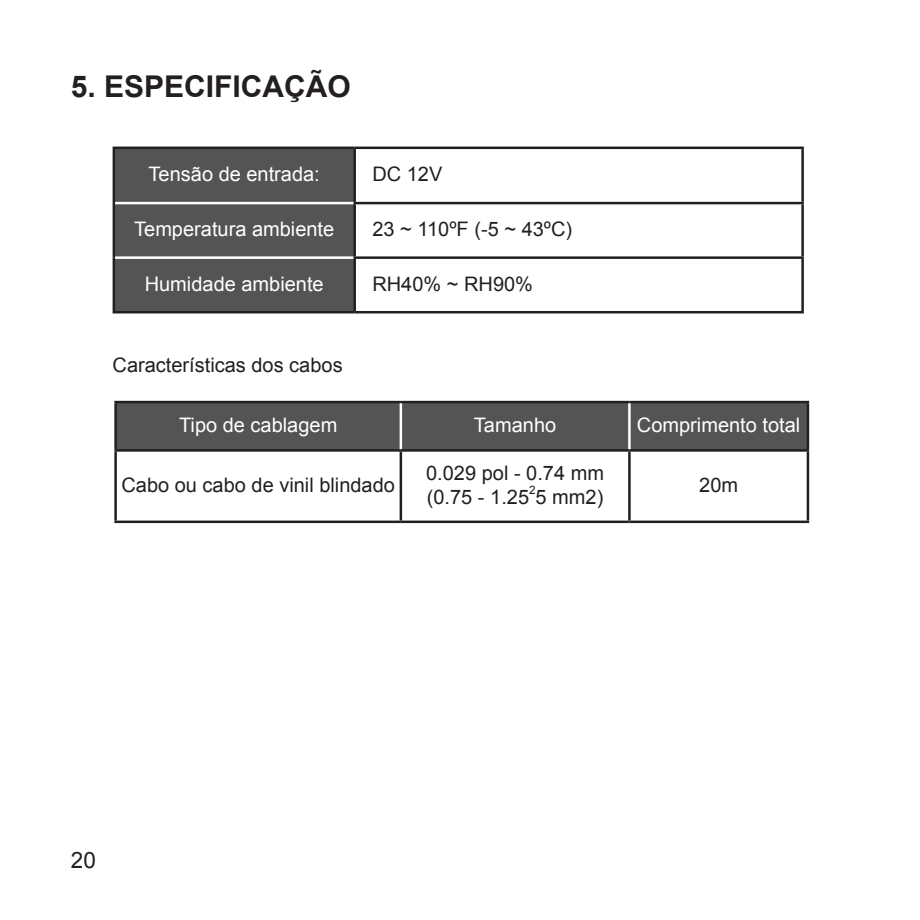
<style>
.page{position:relative;width:920px;height:920px;background:#fff}
.page>*{position:absolute;margin:0;border:0;box-sizing:border-box;transform-origin:0 0}
.t1{font:700 30px "Arial";color:#231f20}
.t2{font:22.5px "Arial";color:#231f20}
.t3{font:20px "Arial";color:#231f20}
.t4{font:20px "Arial";color:#fff}
.t5{font:11.75px "Arial";color:#231f20}
</style>
<div class="page">
<div style="left:115px;top:149px;width:238px;height:162px;background:#545454"></div>
<hr style="left:113px;top:147px;width:242px;height:2px;background:#231f20">
<hr style="left:113px;top:149px;width:2px;height:54px;background:#231f20">
<hr style="left:355px;top:147px;width:449px;height:2px;background:#231f20">
<hr style="left:353px;top:149px;width:3px;height:53px;background:#231f20">
<hr style="left:801px;top:149px;width:3px;height:53px;background:#231f20">
<hr style="left:113px;top:203px;width:2px;height:55px;background:#231f20">
<hr style="left:353px;top:202px;width:451px;height:2px;background:#231f20">
<hr style="left:353px;top:204px;width:3px;height:52px;background:#231f20">
<hr style="left:801px;top:204px;width:3px;height:52px;background:#231f20">
<hr style="left:113px;top:258px;width:2px;height:53px;background:#231f20">
<hr style="left:353px;top:256px;width:451px;height:3px;background:#231f20">
<hr style="left:353px;top:259px;width:3px;height:52px;background:#231f20">
<hr style="left:801px;top:259px;width:3px;height:52px;background:#231f20">
<hr style="left:113px;top:311px;width:242px;height:2px;background:#231f20">
<hr style="left:355px;top:311px;width:449px;height:2px;background:#231f20">
<hr style="left:115px;top:202px;width:238px;height:2px;background:#fff">
<hr style="left:115px;top:256px;width:238px;height:3px;background:#fff">
<div style="left:117px;top:403px;width:690px;height:46px;background:#545454"></div>
<hr style="left:114px;top:401px;width:287px;height:2px;background:#231f20">
<hr style="left:114px;top:403px;width:3px;height:46px;background:#231f20">
<hr style="left:401px;top:401px;width:228px;height:2px;background:#231f20">
<hr style="left:629px;top:401px;width:180px;height:2px;background:#231f20">
<hr style="left:807px;top:403px;width:2px;height:46px;background:#231f20">
<hr style="left:114px;top:449px;width:287px;height:3px;background:#231f20">
<hr style="left:114px;top:452px;width:3px;height:69px;background:#231f20">
<hr style="left:401px;top:449px;width:228px;height:3px;background:#231f20">
<hr style="left:400px;top:452px;width:2px;height:69px;background:#231f20">
<hr style="left:629px;top:449px;width:180px;height:3px;background:#231f20">
<hr style="left:628px;top:452px;width:3px;height:69px;background:#231f20">
<hr style="left:807px;top:452px;width:2px;height:69px;background:#231f20">
<hr style="left:114px;top:521px;width:287px;height:2px;background:#231f20">
<hr style="left:401px;top:521px;width:228px;height:2px;background:#231f20">
<hr style="left:629px;top:521px;width:180px;height:2px;background:#231f20">
<hr style="left:400px;top:403px;width:2px;height:46px;background:#fff">
<hr style="left:628px;top:403px;width:3px;height:46px;background:#fff">
<h1 class="t1" style="left:71px;top:66px;width:282px">5. ESPECIFICAÇÃO</h1>
<p class="t4" style="left:149px;top:161px;width:173px">Tensão de entrada:</p>
<p class="t3" style="left:372px;top:161px;width:72px">DC 12V</p>
<p class="t4" style="left:134px;top:216px;width:202px">Temperatura ambiente</p>
<p class="t3" style="left:372px;top:216px;width:201px">23 ~ 110ºF (-5 ~ 43ºC)</p>
<p class="t4" style="left:145px;top:271px;width:180px">Humidade ambiente</p>
<p class="t3" style="left:372px;top:271px;width:162px">RH40% ~ RH90%</p>
<p class="t3" style="left:113px;top:352px;width:232px">Características dos cabos</p>
<p class="t4" style="left:179px;top:412px;width:160px">Tipo de cablagem</p>
<p class="t4" style="left:474px;top:412px;width:84px">Tamanho</p>
<p class="t4" style="left:637px;top:412px;width:165px">Comprimento total</p>
<p class="t3" style="left:121px;top:472px;width:275px">Cabo ou cabo de vinil blindado</p>
<p class="t3" style="left:426px;top:460px;width:179px">0.029 pol - 0.74 mm</p>
<p class="t3" style="left:427px;top:484px;width:178px">(0.75 - 1.25 5 mm2)</p>
<p class="t5" style="left:529px;top:482px;width:8px">2</p>
<p class="t3" style="left:699px;top:472px;width:40px">20m</p>
<p class="t2" style="left:71px;top:846px;width:27px">20</p>
</div>
